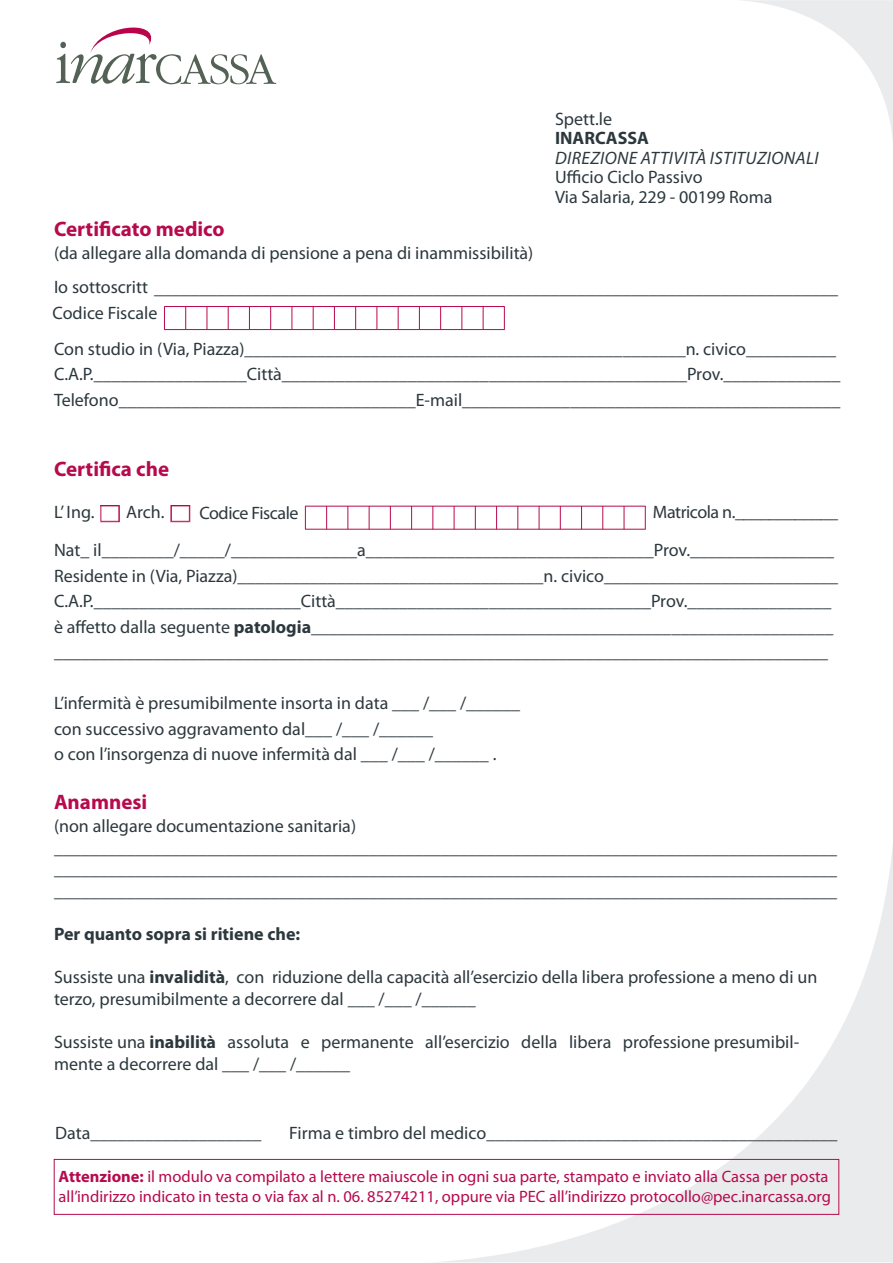
<style>
.page{position:relative;width:893px;height:1263px;background:#fff}
.page>*{position:absolute;margin:0;border:0;box-sizing:border-box;transform-origin:0 0}
.t1{font:700 21px "Myriad Pro";color:#b70a4d}
.t2{font:18px/25.5px "Myriad Pro";color:#2c383d}
.t3{font:700 18px "Myriad Pro";color:#2c383d}
.t4{font:18px "Myriad Pro";letter-spacing:-.025em;color:#2c383d}
.t5{font:italic 18px "Myriad Pro";letter-spacing:.02em;color:#2c383d}
.t6{font:16.5px/19.8px "Myriad Pro";color:#b70a4d}
.s1{font-weight:700}
</style>
<div class="page">
<svg style="left:428px;top:856px;width:464px;height:407px"></svg>
<svg style="left:743px;top:0;width:149px;height:131px"></svg>
<svg style="left:56px;top:27px;width:220px;height:57px"></svg>
<svg style="left:164px;top:307px;width:1px;height:22px"></svg>
<svg style="left:185px;top:307px;width:1px;height:22px"></svg>
<svg style="left:207px;top:307px;width:1px;height:22px"></svg>
<svg style="left:228px;top:307px;width:1px;height:22px"></svg>
<svg style="left:249px;top:307px;width:1px;height:22px"></svg>
<svg style="left:270px;top:307px;width:1px;height:22px"></svg>
<svg style="left:292px;top:307px;width:1px;height:22px"></svg>
<svg style="left:313px;top:307px;width:1px;height:22px"></svg>
<svg style="left:334px;top:307px;width:1px;height:22px"></svg>
<svg style="left:355px;top:307px;width:1px;height:22px"></svg>
<svg style="left:376px;top:307px;width:1px;height:22px"></svg>
<svg style="left:398px;top:307px;width:1px;height:22px"></svg>
<svg style="left:419px;top:307px;width:1px;height:22px"></svg>
<svg style="left:440px;top:307px;width:1px;height:22px"></svg>
<svg style="left:461px;top:307px;width:1px;height:22px"></svg>
<svg style="left:483px;top:307px;width:1px;height:22px"></svg>
<svg style="left:504px;top:306px;width:1px;height:24px"></svg>
<hr style="left:164px;top:306px;width:340px;height:1px;background:#b70a4d">
<hr style="left:164px;top:329px;width:340px;height:1px;background:#b70a4d">
<div style="left:100px;top:505px;width:19px;height:17px;border:1px solid #b70a4d"></div>
<svg style="left:101px;top:506px;width:19px;height:16px"></svg>
<div style="left:171px;top:505px;width:19px;height:17px;border:1px solid #b70a4d"></div>
<svg style="left:171px;top:506px;width:19px;height:16px"></svg>
<svg style="left:305px;top:507px;width:1px;height:22px"></svg>
<svg style="left:326px;top:507px;width:1px;height:22px"></svg>
<svg style="left:347px;top:507px;width:1px;height:22px"></svg>
<svg style="left:369px;top:507px;width:1px;height:22px"></svg>
<svg style="left:390px;top:507px;width:1px;height:22px"></svg>
<svg style="left:411px;top:507px;width:1px;height:22px"></svg>
<svg style="left:432px;top:507px;width:1px;height:22px"></svg>
<svg style="left:454px;top:507px;width:1px;height:22px"></svg>
<svg style="left:475px;top:507px;width:1px;height:22px"></svg>
<svg style="left:496px;top:507px;width:1px;height:22px"></svg>
<svg style="left:517px;top:507px;width:1px;height:22px"></svg>
<svg style="left:539px;top:507px;width:1px;height:22px"></svg>
<svg style="left:560px;top:507px;width:1px;height:22px"></svg>
<svg style="left:581px;top:507px;width:1px;height:22px"></svg>
<svg style="left:602px;top:507px;width:1px;height:22px"></svg>
<svg style="left:623px;top:507px;width:1px;height:22px"></svg>
<svg style="left:645px;top:506px;width:1px;height:23px"></svg>
<hr style="left:305px;top:506px;width:340px;height:1px;background:#b70a4d">
<hr style="left:305px;top:529px;width:340px;height:1px;background:#b70a4d">
<div style="left:54px;top:1159px;width:785px;height:56px;border:1px solid #b70a4d"></div>
<p class="t2" style="left:555px;top:107px;width:58px">Spett.le</p>
<p class="t3" style="left:555px;top:131px;width:95px">INARCASSA</p>
<p class="t5" style="left:555px;top:151px;width:265px">DIREZIONE ATTIVITÀ ISTITUZIONALI</p>
<p class="t2" style="left:555px;top:168px;width:219px;line-height:19.5px">Ufficio Ciclo Passivo<br>Via Salaria, 229 - 00199 Roma</p>
<p class="t1" style="left:54px;top:221px;width:172px">Certificato medico</p>
<p class="t2" style="left:54px;top:236px;width:785px;line-height:35.2px">(da allegare alla domanda di pensione a pena di inammissibilità)<br>Io sottoscritt ____________________________________________________________________________</p>
<p class="t2" style="left:52px;top:296px;width:785px;line-height:36px">Codice Fiscale<br>Con studio in (Via, Piazza)_________________________________________________n. civico__________</p>
<p class="t2" style="left:54px;top:363px;width:788px">C.A.P._________________Città_____________________________________________Prov._____________<br>Telefono_________________________________E-mail__________________________________________</p>
<p class="t1" style="left:54px;top:461px;width:117px">Certifica che</p>
<p class="t2" style="left:54px;top:500px;width:42px">L’ Ing.</p>
<p class="t2" style="left:126px;top:500px;width:40px">Arch.</p>
<p class="t4" style="left:199px;top:505px;width:101px">Codice Fiscale</p>
<p class="t4" style="left:653px;top:505px;width:187px">Matricola n.__________ __</p>
<p class="t2" style="left:54px;top:538px;width:785px">Nat_ il________/_____/______________a________________________________Prov.________________ Residente in (Via, Piazza)__________________________________n. civico__________________________ C.A.P._______________________Città___________________________________Prov.________________ è affetto dalla seguente <span class="s1">patologia</span>__________________________________________________________ ______________________________________________________________________________________</p>
<p class="t2" style="left:54px;top:691px;width:467px">L’infermità è presumibilmente insorta in data ___ /___ /______ con successivo aggravamento dal___ /___ /______<br>o con l’insorgenza di nuove infermità dal ___ /___ /______ .</p>
<p class="t1" style="left:54px;top:794px;width:95px">Anamnesi</p>
<p class="t2" style="left:54px;top:816px;width:784px;line-height:21.6px">(non allegare documentazione sanitaria) _______________________________________________________________________________________ _______________________________________________________________________________________ _______________________________________________________________________________________</p>
<p class="t3" style="left:54px;top:927px;width:248px">Per quanto sopra si ritiene che:</p>
<p class="t2" style="left:54px;top:968px;width:764px;line-height:21.6px">Sussiste una <span class="s1">invalidità</span>, con riduzione della capacità all’esercizio della libera professione a meno di un terzo, presumibilmente a decorrere dal ___ /___ /______</p>
<p class="t2" style="left:54px;top:1032px;width:746px;line-height:21.6px">Sussiste una <span class="s1">inabilità</span> assoluta e permanente all’esercizio della libera professione presumibil&shy;mente a decorrere dal ___ /___ /______</p>
<p class="t2" style="left:55px;top:1121px;width:208px">Data___________________</p>
<p class="t2" style="left:289px;top:1121px;width:549px">Firma e timbro del medico_______________________________________</p>
<p class="t6" style="left:58px;top:1168px;width:774px"><span class="s1">Attenzione:</span> il modulo va compilato a lettere maiuscole in ogni sua parte, stampato e inviato alla Cassa per posta all’indirizzo indicato in testa o via fax al n. 06. 85274211, oppure via PEC all’indirizzo protocollo@pec.inarcassa.org</p>
</div>
